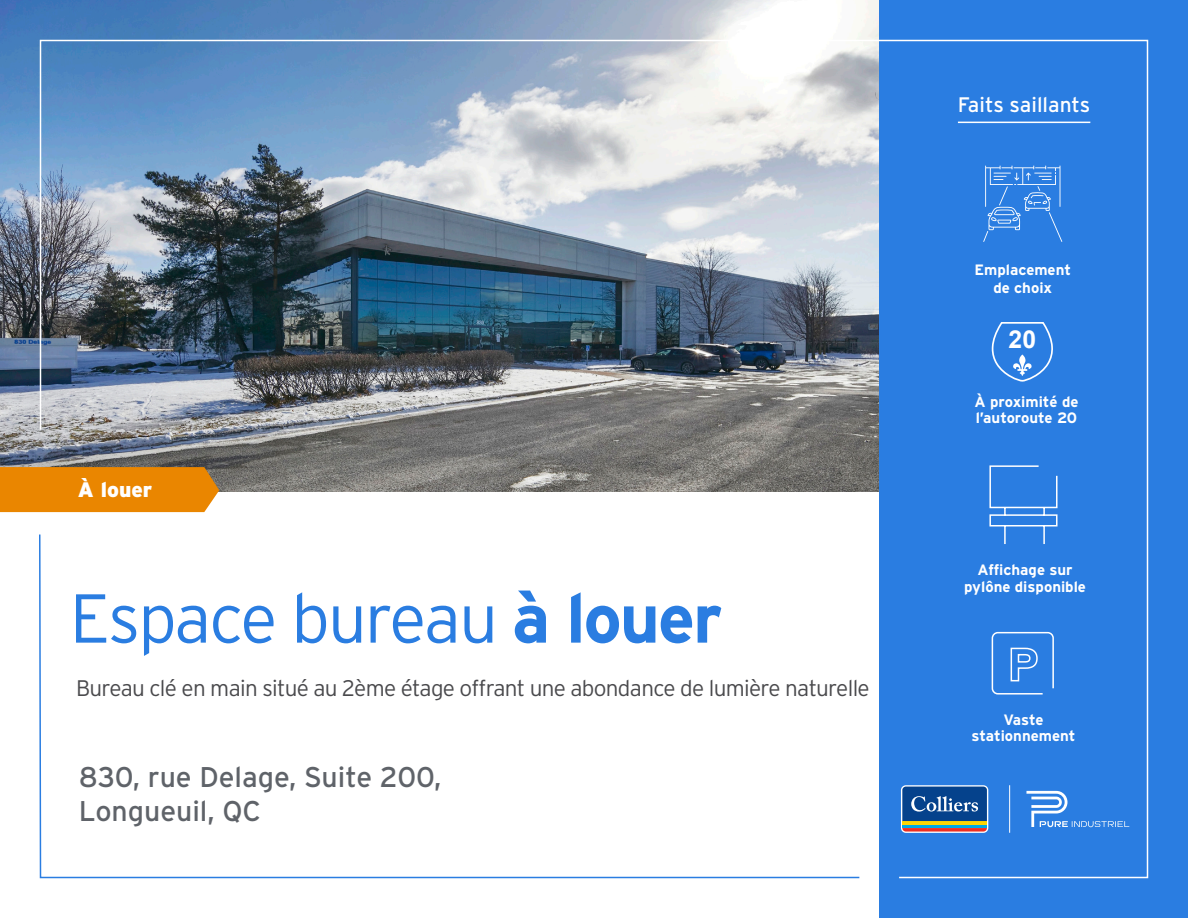
<style>
.page{position:relative;width:1188px;height:918px;background:#fff}
.page>*{position:absolute;margin:0;border:0;box-sizing:border-box;transform-origin:0 0}
.Big_Head{font:300 69px "Interstate";letter-spacing:-.03em;color:#2a7de1}
.Front_address{font:28.5px/34.5px "Interstate";color:#5f6369}
.t1{font:700 24.75px "Arial";color:#fff}
.Big_Head-2{font:300 22.5px "Interstate";letter-spacing:-.03em;color:#4a4a4d}
.t2{font:21px "Interstate";color:#fff}
.t3{font:900 21px "Interstate";color:#fff}
.t4{font:700 15px/16.5px "Interstate";color:#fff;text-align:center}
.s1{font-weight:700}
</style>
<div class="page">
<img style="left:0;top:0;width:879px;height:467px">
<div style="left:879px;top:0;width:309px;height:918px;background:#2a7de1"></div>
<img style="left:39px;top:39px;width:1110px;height:840px">
<div style="left:0;top:467px;width:219px;height:45px;background:#ea8600"></div>
<svg style="left:39px;top:533px;width:822px;height:346px"></svg>
<hr style="left:958px;top:122px;width:132px;height:1px;background:#fff">
<svg style="left:901px;top:785px;width:87px;height:48px"></svg>
<hr style="left:902px;top:825px;width:85px;height:3px;background:#00a8e4">
<hr style="left:902px;top:821px;width:85px;height:4px;background:#fed503">
<svg style="left:902px;top:828px;width:85px;height:4px"></svg>
<svg style="left:902px;top:787px;width:85px;height:34px;background:#215799"></svg>
<hr style="left:1009px;top:785px;width:1px;height:48px;background:#fff">
<svg style="left:1026px;top:791px;width:103px;height:36px"></svg>
<svg style="left:983px;top:166px;width:79px;height:76px"></svg>
<svg style="left:991px;top:321px;width:63px;height:86px"></svg>
<svg style="left:989px;top:465px;width:69px;height:81px"></svg>
<svg style="left:991px;top:631px;width:64px;height:64px"></svg>
<p class="t3" style="left:78px;top:478px;width:76px">À louer</p>
<p class="Big_Head" style="left:70px;top:580px;width:654px">Espace bureau <span class="s1">à louer</span></p>
<p class="Big_Head-2" style="left:76px;top:676px;width:795px">Bureau clé en main situé au 2ème étage offrant une abondance de lumière naturelle</p>
<p class="Front_address" style="left:79px;top:759px;width:364px">830, rue Delage, Suite 200,<br>Longueuil, QC</p>
<p class="t2" style="left:958px;top:93px;width:134px">Faits saillants</p>
<p class="t4" style="left:975px;top:260px;width:98px;line-height:18px">Emplacement de choix</p>
<p class="t1" style="left:1009px;top:322px;width:29px">20</p>
<p class="t4" style="left:974px;top:393px;width:106px;text-align:left">À proximité de l’autoroute 20</p>
<p class="t4" style="left:964px;top:562px;width:123px">Affichage sur pylône disponible</p>
<p class="t4" style="left:971px;top:711px;width:106px">Vaste stationnement</p>
</div>
